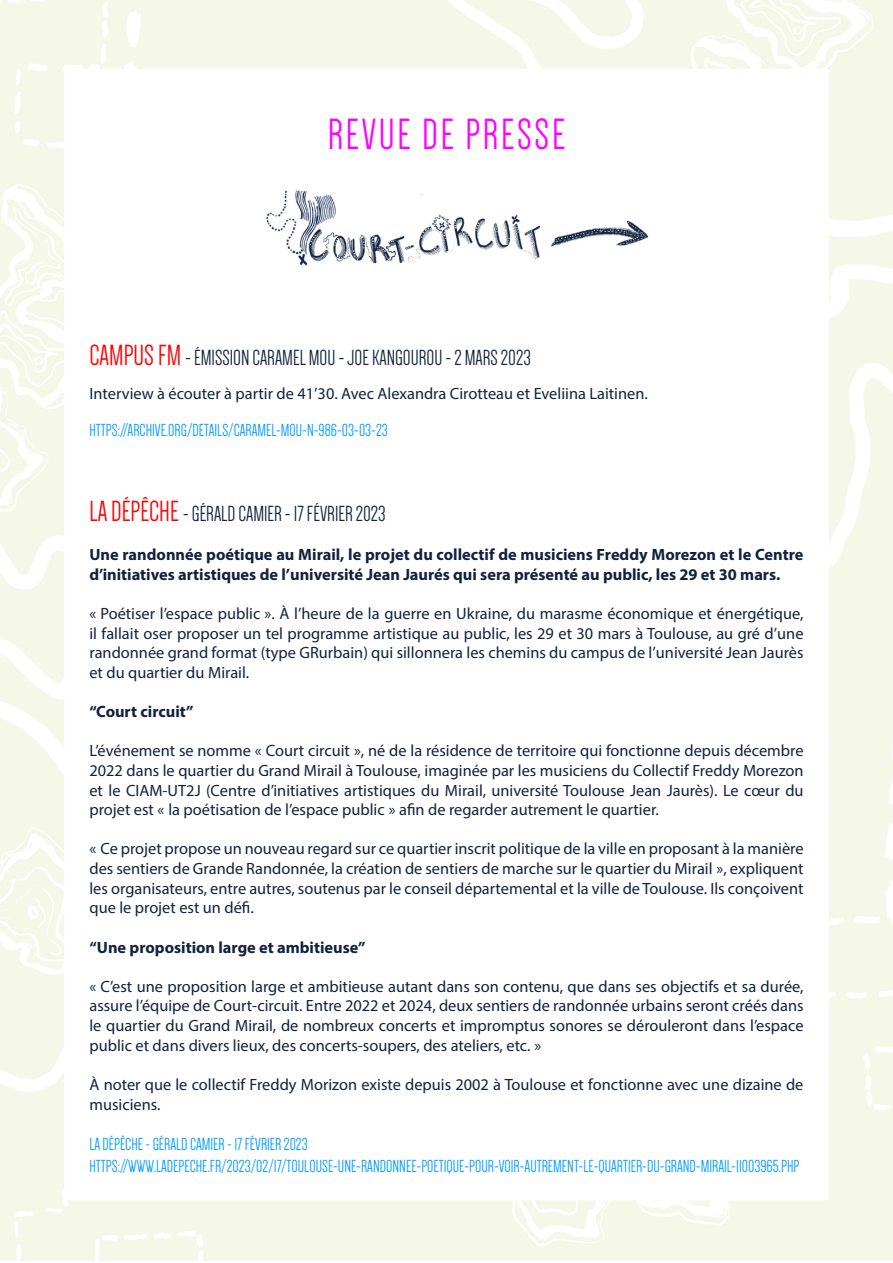
<style>
.page{position:relative;width:893px;height:1263px;background:#fff}
.page>*{position:absolute;margin:0;border:0;box-sizing:border-box;transform-origin:0 0}
.t1{font:45px "Dense";color:#f0f}
.t2{font:30px "Dense";color:#f00}
.t3{font:22.5px "Dense";color:#11223e}
.t4{font:18px/21.6px "Dense";color:#009cff}
.t5{font:16.35px/19.6px "Myriad Pro";color:#11223e;text-align:justify}
.t6{font:700 16.35px/19.6px "Myriad Pro";color:#11223e}
.s1{font-size:30px;color:#f00}
</style>
<div class="page">
<img style="left:0;top:0;width:893px;height:1261px">
<img style="left:169px;top:182px;width:555px;height:94px">
<h1 class="t1" style="left:328px;top:113px;width:18px">REVUE</h1>
<h1 class="t1" style="left:422px;top:113px;width:61px">DE PRESSE</h1>
<h2 class="t2" style="left:89px;top:340px;width:12px">CAMPUS</h2>
<h3 class="t3" style="left:158px;top:347px;width:374px"><span class="s1">FM</span> - ÉMISSION CARAMEL MOU - JOE KANGOUROU - 2 MARS 2023</h3>
<p class="t5" style="left:89px;top:384px;width:560px">Interview à écouter à partir de 41’30. Avec Alexandra Cirotteau et Eveliina Laitinen.</p>
<p class="t4" style="left:89px;top:419px;width:300px">HTTPS://ARCHIVE.ORG/DETAILS/CARAMEL-MOU-N-986-03-03-23</p>
<h3 class="t3" style="left:89px;top:503px;width:298px"><span class="s1">LA DÉPÊCHE</span> - GÉRALD CAMIER - 17 FÉVRIER 2023</h3>
<p class="t6" style="left:89px;top:544px;width:715px">Une randonnée poétique au Mirail, le projet du collectif de musiciens Freddy Morezon et le Centre d’initiatives artistiques de l’université Jean Jaurés qui sera présenté au public, les 29 et 30 mars.</p>
<p class="t5" style="left:89px;top:603px;width:716px">« Poétiser l’espace public ». À l’heure de la guerre en Ukraine, du marasme économique et énergétique, il fallait oser proposer un tel programme artistique au public, les 29 et 30 mars à Toulouse, au gré d’une randonnée grand format (type GRurbain) qui sillonnera les chemins du campus de l’université Jean Jaurès et du quartier du Mirail.</p>
<p class="t6" style="left:89px;top:701px;width:105px">“Court circuit”</p>
<p class="t5" style="left:89px;top:741px;width:716px">L’événement se nomme « Court circuit », né de la résidence de territoire qui fonctionne depuis décembre 2022 dans le quartier du Grand Mirail à Toulouse, imaginée par les musiciens du Collectif Freddy Morezon et le CIAM-UT2J (Centre d’initiatives artistiques du Mirail, université Toulouse Jean Jaurès). Le cœur du projet est « la poétisation de l’espace public » afin de regarder autrement le quartier.</p>
<p class="t5" style="left:89px;top:839px;width:716px">« Ce projet propose un nouveau regard sur ce quartier inscrit politique de la ville en proposant à la manière des sentiers de Grande Randonnée, la création de sentiers de marche sur le quartier du Mirail », expliquent les organisateurs, entre autres, soutenus par le conseil départemental et la ville de Toulouse. Ils conçoivent que le projet est un défi.</p>
<p class="t6" style="left:89px;top:937px;width:278px">“Une proposition large et ambitieuse”</p>
<p class="t5" style="left:89px;top:976px;width:716px">« C’est une proposition large et ambitieuse autant dans son contenu, que dans ses objectifs et sa durée, assure l’équipe de Court-circuit. Entre 2022 et 2024, deux sentiers de randonnée urbains seront créés dans le quartier du Grand Mirail, de nombreux concerts et impromptus sonores se dérouleront dans l’espace public et dans divers lieux, des concerts-soupers, des ateliers, etc. »</p>
<p class="t5" style="left:89px;top:1074px;width:715px">À noter que le collectif Freddy Morizon existe depuis 2002 à Toulouse et fonctionne avec une dizaine de musiciens.</p>
<p class="t4" style="left:89px;top:1133px;width:711px">LA DÉPÊCHE - GÉRALD CAMIER - 17 FÉVRIER 2023<br>HTTPS://WWW.LADEPECHE.FR/2023/02/17/TOULOUSE-UNE-RANDONNEE-POETIQUE-POUR-VOIR-AUTREMENT-LE-QUARTIER-DU-GRAND-MIRAIL-11003965.PHP</p>
</div>
